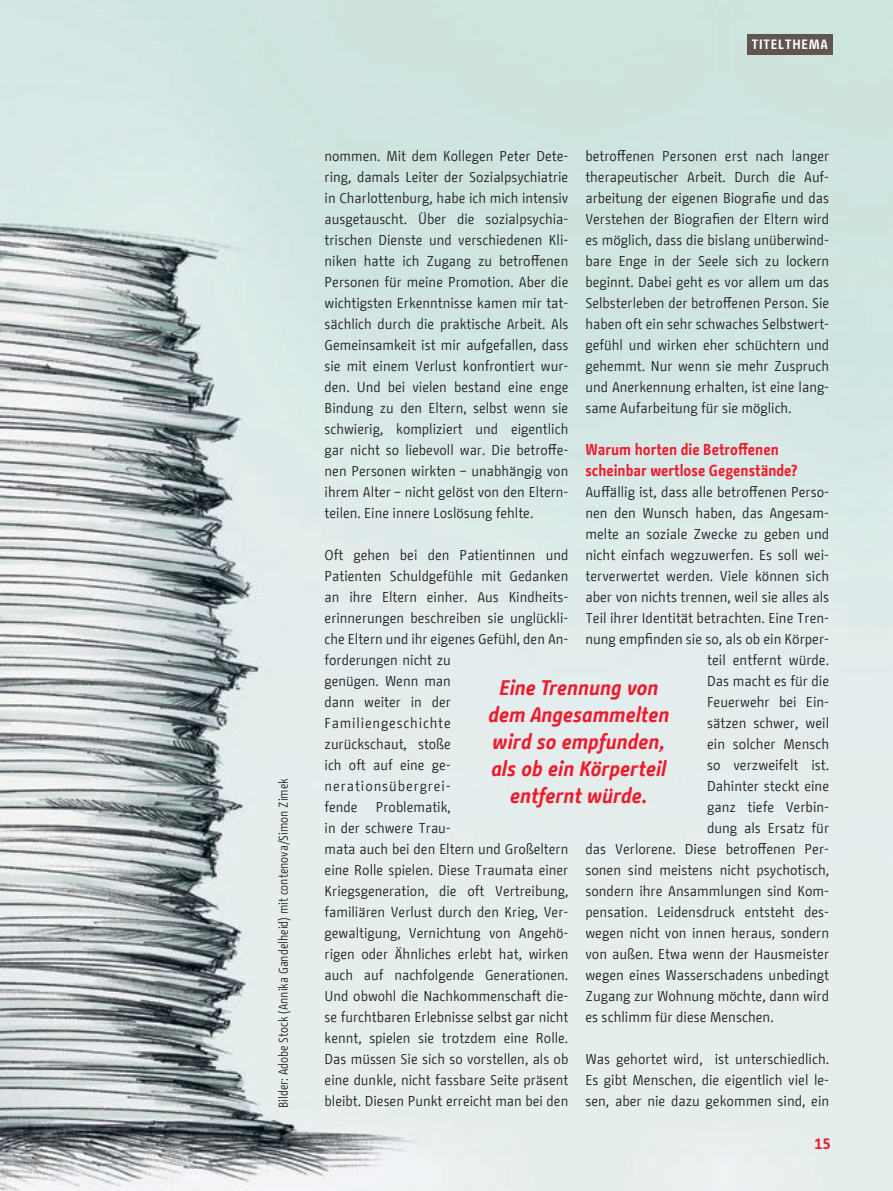
<style>
.page{position:relative;width:893px;height:1191px;background:#fff}
.page>*{position:absolute;margin:0;border:0;box-sizing:border-box;transform-origin:0 0}
.BFW_Zitat{font:italic 700 21px/27px "BMF Change";color:#ee1b2d;text-align:center}
.BFW_Interview-Frage{font:700 15.75px/21px "BMF Change";color:#ee1b2d}
.t1{font:700 15px "BMF Change Letter";color:#ee1b2d}
.BFW_Fliesstext{font:14.25px/21px "BMF Change";color:#231f20;text-align:justify}
.t2{font:700 13.5px "BMF Change";letter-spacing:.05em;color:#fff}
.t3{font:12.75px "BMF Change";color:#231f20;scale:.9 1}
</style>
<div class="page">
<img style="left:0;top:0;width:893px;height:1191px">
<div style="left:747px;top:34px;width:85px;height:20px;background:#625551"></div>
<p class="t2" style="left:751px;top:34px;width:78px">TITELTHEMA</p>
<p class="t3" style="left:274px;top:1108px;width:368px;rotate:-90deg">Bilder: Adobe Stock (Annika Gandelheid) mit contenova/Simon Zimek</p>
<p class="BFW_Fliesstext" style="left:585px;top:145px;width:245px">betroffenen Personen erst nach langer therapeutischer Arbeit. Durch die Auf&shy;arbeitung der eigenen Biografie und das Verstehen der Biografien der Eltern wird es möglich, dass die bislang unüberwind&shy;bare Enge in der Seele sich zu lockern beginnt. Dabei geht es vor allem um das Selbsterleben der betroffenen Person. Sie haben oft ein sehr schwaches Selbstwert&shy;gefühl und wirken eher schüchtern und gehemmt. Nur wenn sie mehr Zuspruch und Anerkennung erhalten, ist eine lang&shy;same Aufarbeitung für sie möglich.</p>
<h3 class="BFW_Interview-Frage" style="left:585px;top:439px;width:214px">Warum horten die Betroffenen scheinbar wertlose Gegenstände?</h3>
<p class="BFW_Fliesstext" style="left:585px;top:481px;width:245px">Auffällig ist, dass alle betroffenen Perso-</p>
<p class="BFW_Fliesstext" style="left:585px;top:502px;width:245px">nen den Wunsch haben, das Angesam-</p>
<p class="BFW_Fliesstext" style="left:585px;top:523px;width:245px">melte an soziale Zwecke zu geben und</p>
<p class="BFW_Fliesstext" style="left:585px;top:544px;width:245px">nicht einfach wegzuwerfen. Es soll wei-</p>
<p class="BFW_Fliesstext" style="left:585px;top:565px;width:245px">terverwertet werden. Viele können sich</p>
<p class="BFW_Fliesstext" style="left:585px;top:586px;width:245px">aber von nichts trennen, weil sie alles als</p>
<p class="BFW_Fliesstext" style="left:585px;top:607px;width:245px">Teil ihrer Identität betrachten. Eine Tren-</p>
<p class="BFW_Fliesstext" style="left:585px;top:628px;width:245px">nung empfinden sie so, als ob ein Körper-</p>
<p class="BFW_Fliesstext" style="left:707px;top:649px;width:124px">teil entfernt würde.</p>
<p class="BFW_Fliesstext" style="left:707px;top:670px;width:124px">Das macht es für die</p>
<p class="BFW_Fliesstext" style="left:707px;top:691px;width:124px">Feuerwehr bei Ein-</p>
<p class="BFW_Fliesstext" style="left:707px;top:712px;width:124px">sätzen schwer, weil</p>
<p class="BFW_Fliesstext" style="left:707px;top:733px;width:124px">ein solcher Mensch</p>
<p class="BFW_Fliesstext" style="left:707px;top:754px;width:124px">so verzweifelt ist.</p>
<p class="BFW_Fliesstext" style="left:707px;top:775px;width:124px">Dahinter steckt eine</p>
<p class="BFW_Fliesstext" style="left:707px;top:796px;width:124px">ganz tiefe Verbin-</p>
<p class="BFW_Fliesstext" style="left:707px;top:817px;width:124px">dung als Ersatz für</p>
<p class="BFW_Fliesstext" style="left:585px;top:838px;width:245px">das Verlorene. Diese betroffenen Per-</p>
<p class="BFW_Fliesstext" style="left:585px;top:859px;width:245px">sonen sind meistens nicht psychotisch,</p>
<p class="BFW_Fliesstext" style="left:585px;top:880px;width:245px">sondern ihre Ansammlungen sind Kom-</p>
<p class="BFW_Fliesstext" style="left:585px;top:901px;width:245px">pensation. Leidensdruck entsteht des-</p>
<p class="BFW_Fliesstext" style="left:585px;top:922px;width:245px">wegen nicht von innen heraus, sondern</p>
<p class="BFW_Fliesstext" style="left:585px;top:943px;width:245px">von außen. Etwa wenn der Hausmeister</p>
<p class="BFW_Fliesstext" style="left:585px;top:964px;width:245px">wegen eines Wasserschadens unbedingt</p>
<p class="BFW_Fliesstext" style="left:585px;top:985px;width:245px">Zugang zur Wohnung möchte, dann wird</p>
<p class="BFW_Fliesstext" style="left:585px;top:1006px;width:190px">es schlimm für diese Menschen.</p>
<p class="BFW_Fliesstext" style="left:585px;top:1048px;width:245px">Was gehortet wird, ist unterschiedlich.<br>Es gibt Menschen, die eigentlich viel le&shy;sen, aber nie dazu gekommen sind, ein</p>
<p class="BFW_Fliesstext" style="left:325px;top:145px;width:245px">nommen. Mit dem Kollegen Peter Dete&shy;ring, damals Leiter der Sozialpsychiatrie in Charlottenburg, habe ich mich intensiv ausgetauscht. Über die sozialpsychia&shy;trischen Dienste und verschiedenen Kli&shy;niken hatte ich Zugang zu betroffenen Personen für meine Promotion. Aber die wichtigsten Erkenntnisse kamen mir tat&shy;sächlich durch die praktische Arbeit. Als Gemeinsamkeit ist mir aufgefallen, dass sie mit einem Verlust konfrontiert wur&shy;den. Und bei vielen bestand eine enge Bindung zu den Eltern, selbst wenn sie schwierig, kompliziert und eigentlich gar nicht so liebevoll war. Die betroffe&shy;nen Personen wirkten – unabhängig von ihrem Alter – nicht gelöst von den Eltern&shy;teilen. Eine innere Loslösung fehlte.</p>
<p class="BFW_Fliesstext" style="left:325px;top:544px;width:245px;text-align:left">Oft gehen bei den Patientinnen und<br>Patienten Schuldgefühle mit Gedanken an ihre Eltern einher. Aus Kindheits&shy;erinnerungen beschreiben sie unglückli&shy;che Eltern und ihr eigenes Gefühl, den An&shy;forderungen nicht zu<br>genügen. Wenn man<br>dann weiter in der<br>Familiengeschichte<br>zurückschaut, stoße<br>ich oft auf eine ge&shy;nerationsübergrei-<br>fende</p>
<p class="BFW_Zitat" style="left:488px;top:674px;width:183px">Eine Trennung von dem Angesammelten wird so empfunden, als ob ein Körperteil entfernt würde.</p>
<p class="BFW_Fliesstext" style="left:325px;top:796px;width:245px;text-align:left;text-indent:51px">Problematik,<br>in der schwere Trau-<br>mata auch bei den Eltern und Großeltern eine Rolle spielen. Diese Traumata einer Kriegsgeneration, die oft Vertreibung, familiären Verlust durch den Krieg, Ver&shy;gewaltigung, Vernichtung von Angehö&shy;rigen oder Ähnliches erlebt hat, wirken auch auf nachfolgende Generationen.<br>Und obwohl die Nachkommenschaft die&shy;se furchtbaren Erlebnisse selbst gar nicht kennt, spielen sie trotzdem eine Rolle.<br>Das müssen Sie sich so vorstellen, als ob eine dunkle, nicht fassbare Seite präsent bleibt. Diesen Punkt erreicht man bei den</p>
<p class="t1" style="left:814px;top:1133px;width:18px">15</p>
</div>
